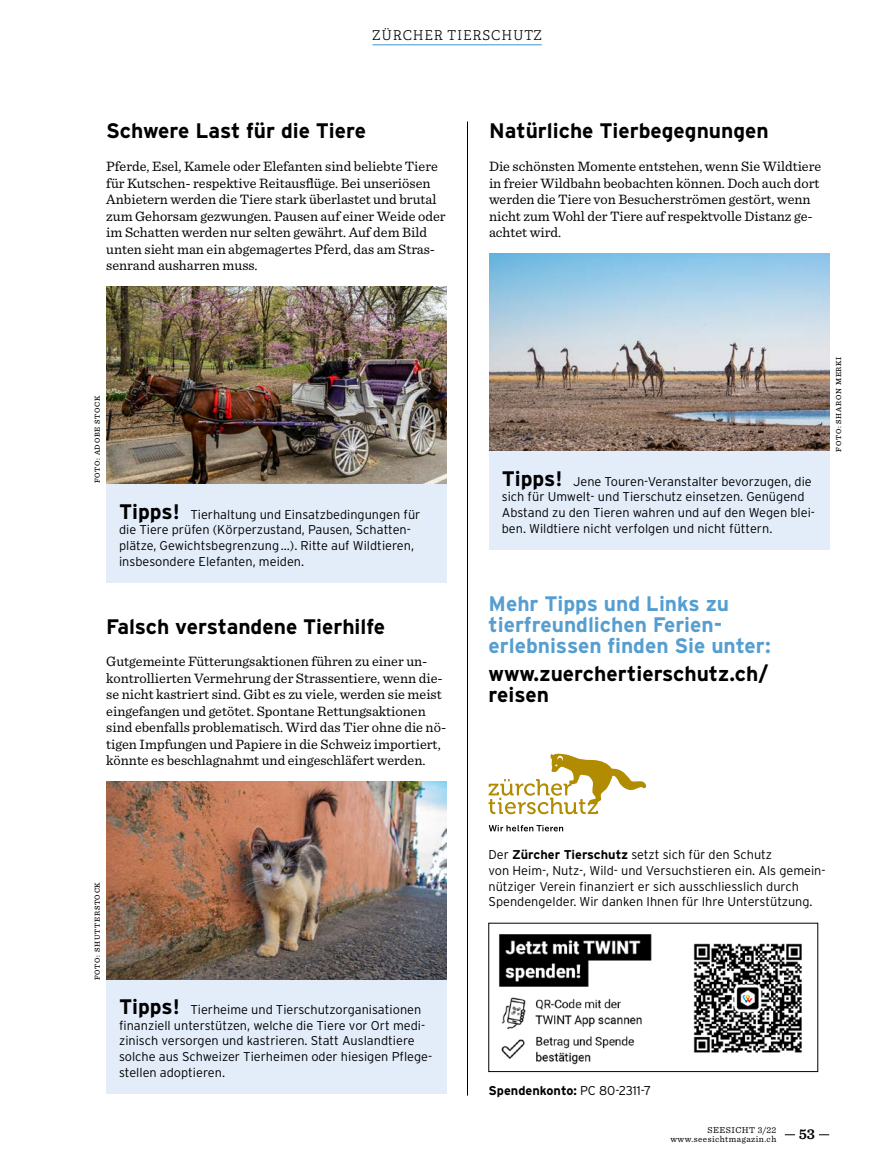
<style>
.page{position:relative;width:893px;height:1170px;background:#fff}
.page>*{position:absolute;margin:0;border:0;box-sizing:border-box;transform-origin:0 0}
.Titel_Box_Interstate{font:700 21px/21px "Interstate";color:#000}
.Titel_Box_Interstate-2{font:700 21px/21px "Interstate";color:#569ed0}
.t1{font:600 15px "Sentinel";color:#000}
.Grundtext_Sentinel_9{font:14.25px/16.5px "Sentinel";color:#000}
.t2{font:300 13.5px "Adelle";letter-spacing:.06em;color:#000}
.Titel_Box_Interstate-3{font:300 12.75px/15.8px "Interstate";color:#000}
.Grundtext_Box_Inters{font:300 12.75px/15.8px "Interstate";color:#000}
.Grundtext_Box_Inters-2{font:700 12.75px "Interstate";color:#000}
.t3{font:9px/9px "Sentinel";letter-spacing:.05em;color:#000;text-align:right}
.Copyright_Photos{font:500 7.5px "Sentinel";letter-spacing:.1em;color:#000}
.s1{font-weight:700;font-size:21px}
.s2{font-weight:700}
.s3{font-weight:300}
</style>
<div class="page">
<img style="left:499px;top:934px;width:303px;height:131px">
<svg style="left:488px;top:753px;width:158px;height:61px"></svg>
<svg style="left:489px;top:825px;width:74px;height:6px"></svg>
<hr style="left:467px;top:121px;width:1px;height:974px;background:#000">
<img style="left:489px;top:253px;width:340px;height:198px">
<div style="left:489px;top:451px;width:340px;height:99px;background:#e3edfa"></div>
<img style="left:106px;top:781px;width:340px;height:198px">
<div style="left:106px;top:979px;width:340px;height:114px;background:#e3edfa"></div>
<img style="left:106px;top:286px;width:340px;height:198px">
<div style="left:106px;top:484px;width:340px;height:99px;background:#e3edfa"></div>
<hr style="left:373px;top:44px;width:169px;height:1px;background:#569ed0">
<p class="t2" style="left:372px;top:27px;width:171px">ZÜRCHER TIERSCHUTZ</p>
<p class="Titel_Box_Interstate" style="left:106px;top:120px;width:261px">Schwere Last für die Tiere</p>
<p class="Grundtext_Sentinel_9" style="left:106px;top:157px;width:341px">Pferde, Esel, Kamele oder Elefanten sind beliebte Tiere für Kutschen- respektive Reitausflüge. Bei unseriösen Anbietern werden die Tiere stark überlastet und brutal zum Gehorsam gezwungen. Pausen auf einer Weide oder im Schatten werden nur selten gewährt. Auf dem Bild unten sieht man ein abgemagertes Pferd, das am Stras&shy;senrand ausharren muss.</p>
<p class="Titel_Box_Interstate" style="left:489px;top:120px;width:281px">Natürliche Tierbegegnungen</p>
<p class="Grundtext_Sentinel_9" style="left:489px;top:157px;width:334px">Die schönsten Momente entstehen, wenn Sie Wildtiere in freier Wildbahn beobachten können. Doch auch dort werden die Tiere von Besucherströmen gestört, wenn nicht zum Wohl der Tiere auf respektvolle Distanz ge&shy;achtet wird.</p>
<p class="Copyright_Photos" style="left:92px;top:483px;width:89px;rotate:-90deg">FOTO: ADOBE STOCK</p>
<p class="Titel_Box_Interstate-3" style="left:119px;top:506px;width:303px"><span class="s1">Tipps!</span> Tierhaltung und Einsatzbedingungen für die Tiere prüfen (Körperzustand, Pausen, Schatten&shy;plätze, Gewichtsbegrenzung...). Ritte auf Wildtieren, insbesondere Elefanten, meiden.</p>
<p class="Titel_Box_Interstate" style="left:106px;top:615px;width:280px">Falsch verstandene Tierhilfe</p>
<p class="Grundtext_Sentinel_9" style="left:106px;top:652px;width:341px">Gutgemeinte Fütterungsaktionen führen zu einer un&shy;kontrollierten Vermehrung der Strassentiere, wenn die&shy;se nicht kastriert sind. Gibt es zu viele, werden sie meist eingefangen und getötet. Spontane Rettungsaktionen sind ebenfalls problematisch. Wird das Tier ohne die nö&shy;tigen Impfungen und Papiere in die Schweiz importiert, könnte es beschlagnahmt und eingeschläfert werden.</p>
<p class="Copyright_Photos" style="left:92px;top:979px;width:99px;rotate:-90deg">FOTO: SHUTTERSTOCK</p>
<p class="Titel_Box_Interstate-3" style="left:119px;top:1001px;width:315px"><span class="s1">Tipps!</span> Tierheime und Tierschutzorganisationen finanziell unterstützen, welche die Tiere vor Ort medi&shy;zinisch versorgen und kastrieren. Statt Auslandtiere solche aus Schweizer Tierheimen oder hiesigen Pflege&shy;stellen adoptieren.</p>
<p class="Titel_Box_Interstate-3" style="left:502px;top:473px;width:315px"><span class="s1">Tipps!</span> Jene Touren-Veranstalter bevorzugen, die sich für Umwelt- und Tierschutz einsetzen. Genügend Abstand zu den Tieren wahren und auf den Wegen blei&shy;ben. Wildtiere nicht verfolgen und nicht füttern.</p>
<p class="Copyright_Photos" style="left:833px;top:451px;width:97px;rotate:-90deg">FOTO: SHARON MERKI</p>
<p class="Titel_Box_Interstate-2" style="left:488px;top:593px;width:284px">Mehr Tipps und Links zu tierfreundlichen Ferien&shy;erlebnissen finden Sie unter:</p>
<p class="Titel_Box_Interstate" style="left:488px;top:662px;width:281px">www.zuerchertierschutz.ch/ reisen</p>
<p class="Grundtext_Box_Inters" style="left:488px;top:846px;width:339px">Der <span class="s2">Zürcher Tierschutz</span> setzt sich für den Schutz<br>von Heim-, Nutz-, Wild- und Versuchstieren ein. Als gemein&shy;nütziger Verein finanziert er sich ausschliesslich durch Spendengelder. Wir danken Ihnen für Ihre Unterstützung.</p>
<p class="Grundtext_Box_Inters-2" style="left:488px;top:1083px;width:164px">Spendenkonto: <span class="s3">PC 80-2311-7</span></p>
<p class="t3" style="left:670px;top:1124px;width:107px">SEESICHT 3/22 www.seesichtmagazin.ch</p>
<p class="t1" style="left:799px;top:1121px;width:18px">53</p>
</div>
